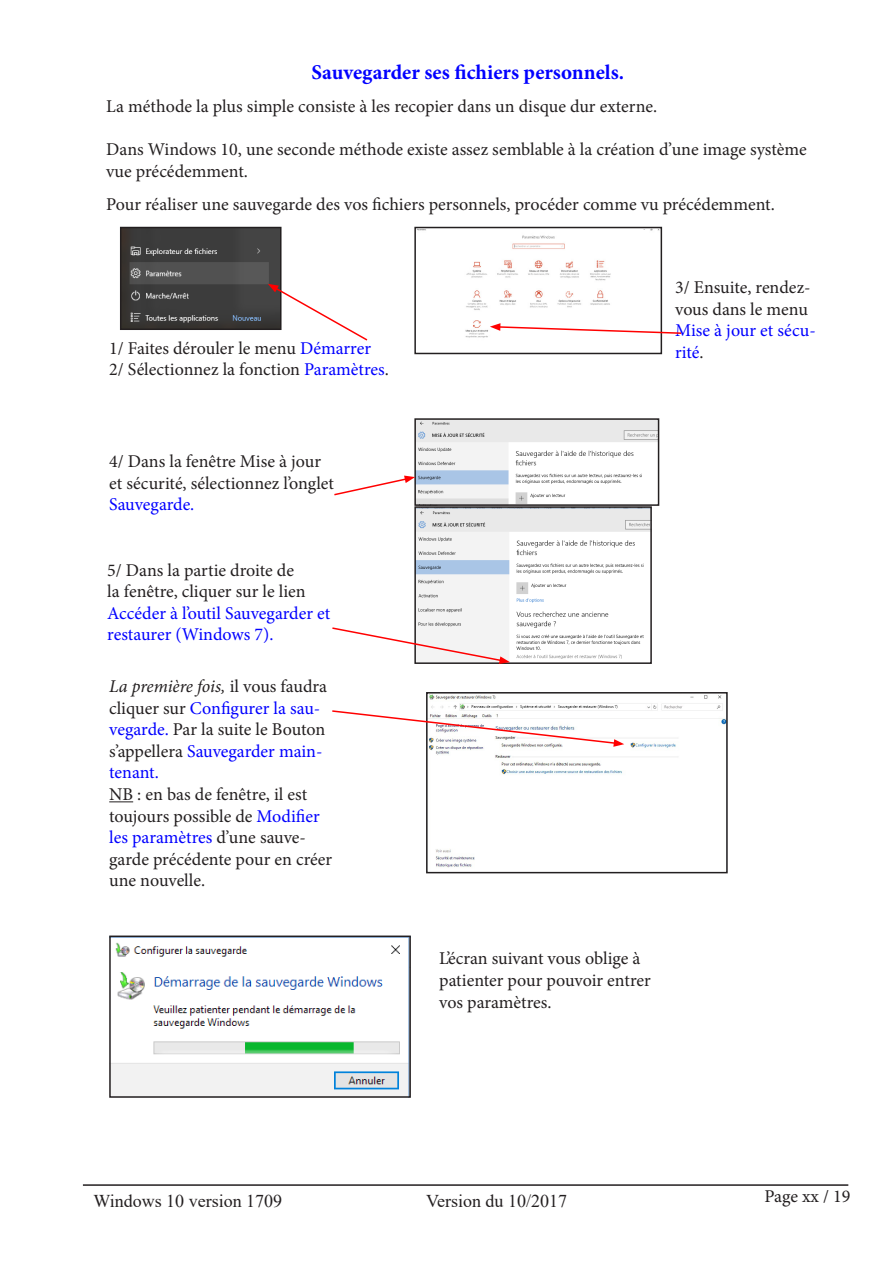
<style>
.page{position:relative;width:893px;height:1263px;background:#fff}
.page>*{position:absolute;margin:0;border:0;box-sizing:border-box;transform-origin:0 0}
.t1{font:700 21px "Minion Pro";color:#0200ff}
.Légende{font:18px/21.6px "Minion Pro";color:#231f20}
.t2{font:18px "Times New Roman";color:#231f20}
.s1{color:#0200ff}
.s2{font-style:italic}
</style>
<div class="page">
<hr style="left:83px;top:1184px;width:765px;height:2px;background:#231f20">
<img style="left:123px;top:230px;width:155px;height:97px">
<div style="left:120px;top:227px;width:161px;height:103px;border:2px solid #231f20"></div>
<img style="left:418px;top:230px;width:241px;height:108px">
<div style="left:414px;top:227px;width:248px;height:127px;border:2px solid #231f20"></div>
<img style="left:417px;top:421px;width:239px;height:82px">
<div style="left:414px;top:418px;width:245px;height:88px;border:2px solid #231f20"></div>
<svg style="left:268px;top:284px;width:100px;height:57px"></svg>
<svg style="left:490px;top:323px;width:192px;height:12px"></svg>
<svg style="left:334px;top:476px;width:81px;height:20px"></svg>
<img style="left:417px;top:509px;width:232px;height:150px">
<div style="left:414px;top:506px;width:238px;height:158px;border:2px solid #231f20"></div>
<svg style="left:332px;top:626px;width:178px;height:38px"></svg>
<img style="left:429px;top:695px;width:296px;height:173px">
<div style="left:426px;top:692px;width:302px;height:181px;border:2px solid #231f20"></div>
<svg style="left:109px;top:801px;width:24px;height:1px"></svg>
<svg style="left:332px;top:709px;width:292px;height:38px"></svg>
<img style="left:112px;top:942px;width:296px;height:153px">
<div style="left:109px;top:935px;width:302px;height:163px;border:2px solid #231f20"></div>
<p class="t1" style="left:311px;top:58px;width:314px">Sauvegarder ses fichiers personnels.</p>
<p class="Légende" style="left:106px;top:96px;width:552px">La méthode la plus simple consiste à les recopier dans un disque dur externe.</p>
<p class="Légende" style="left:106px;top:139px;width:702px">Dans Windows 10, une seconde méthode existe assez semblable à la création d’une image système vue précédemment.</p>
<p class="Légende" style="left:106px;top:194px;width:670px">Pour réaliser une sauvegarde des vos fichiers personnels, procéder comme vu précédemment.</p>
<p class="Légende" style="left:109px;top:337px;width:263px">1/ Faites dérouler le menu <span class="s1">Démarrer</span></p>
<p class="Légende" style="left:109px;top:359px;width:281px">2/ Sélectionnez la fonction <span class="s1">Paramètres</span>.</p>
<p class="Légende" style="left:109px;top:451px;width:226px">4/ Dans la fenêtre Mise à jour et sécurité, sélectionnez l’onglet<br><span class="s1">Sauvegarde.</span></p>
<p class="Légende" style="left:107px;top:559px;width:224px">5/ Dans la partie droite de<br>la fenêtre, cliquer sur le lien<br><span class="s1">Accéder à l’outil Sauvegarder et restaurer (Windows 7).</span></p>
<p class="Légende" style="left:109px;top:676px;width:219px"><span class="s2">La première fois,</span> il vous faudra cliquer sur <span class="s1">Configurer la sau&shy;vegarde.</span> Par la suite le Bouton s’appellera <span class="s1">Sauvegarder main&shy;tenant.</span></p>
<p class="Légende" style="left:109px;top:784px;width:224px">NB : en bas de fenêtre, il est toujours possible de <span class="s1">Modifier les paramètres</span> d’une sauve&shy;garde précédente pour en créer une nouvelle.</p>
<p class="Légende" style="left:675px;top:277px;width:142px">3/ Ensuite, rendez&shy;vous dans le menu<br><span class="s1">Mise à jour et sécu&shy;rité</span>.</p>
<p class="Légende" style="left:439px;top:948px;width:213px">L’écran suivant vous oblige à patienter pour pouvoir entrer vos paramètres.</p>
<p class="t2" style="left:94px;top:1188px;width:190px">Windows 10 version 1709</p>
<p class="t2" style="left:426px;top:1188px;width:142px">Version du 10/2017</p>
<p class="Légende" style="left:764px;top:1185px;width:87px">Page xx / 19</p>
</div>
